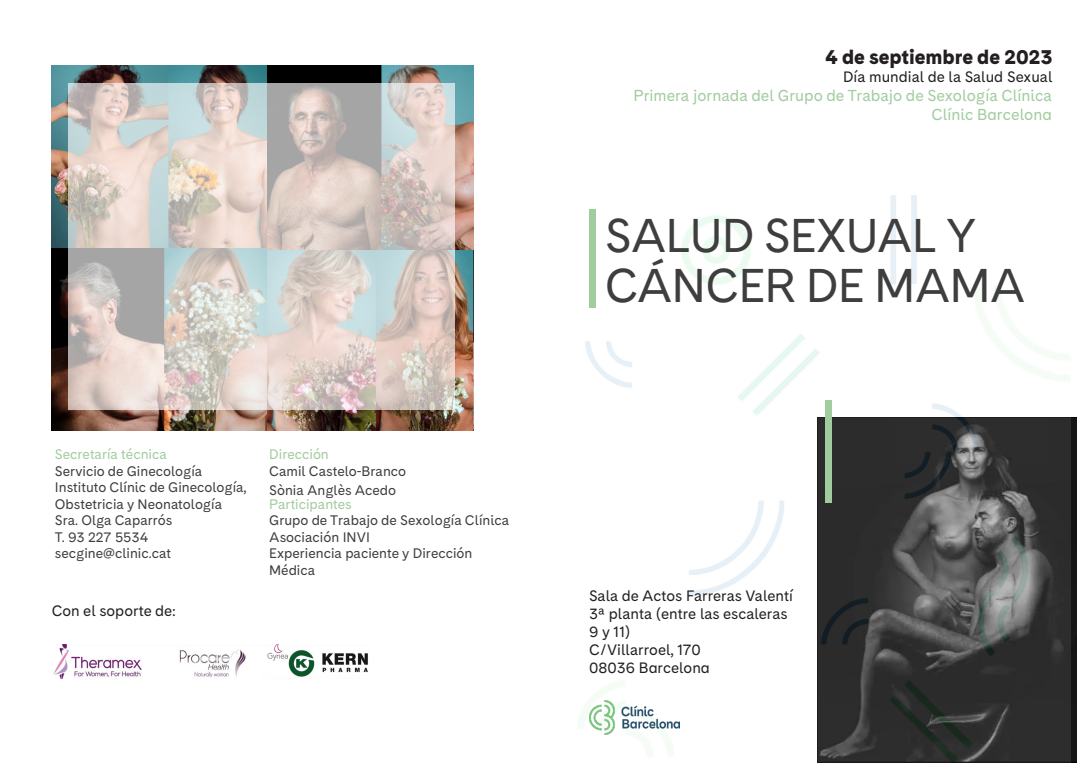
<style>
.page{position:relative;width:1088px;height:780px;background:#fff}
.page>*{position:absolute;margin:0;border:0;box-sizing:border-box;transform-origin:0 0}
.t1{font:47.12px/49.8px "Cadiz CB";letter-spacing:-.02em;color:#3e3e3f}
.t2{font:900 20px "Cadiz CB";color:#231f20}
.t3{font:15.75px "Cadiz CB";color:#a1cc9e}
.t4{font:15px/18px "Cadiz CB";color:#231f20}
.t5{font:13.75px/16.5px "Cadiz CB";color:#3e3e3f}
.t6{font:13.75px "Cadiz CB";color:#a1cc9e}
.s1{color:#a1cc9e}
</style>
<div class="page">
<img style="left:1070px;top:418px;width:6px;height:344px">
<img style="left:585px;top:195px;width:485px;height:567px">
<img style="left:53px;top:644px;width:315px;height:34px">
<img style="left:52px;top:66px;width:216px;height:364px">
<img style="left:268px;top:250px;width:206px;height:180px">
<img style="left:268px;top:66px;width:206px;height:184px">
<svg style="left:68px;top:83px;width:386px;height:326px;background:#d3cbc6"></svg>
<img style="left:589px;top:700px;width:90px;height:34px">
<div style="left:589px;top:209px;width:6px;height:99px;background:#a1cc9e"></div>
<div style="left:825px;top:400px;width:6px;height:102px;background:#a1cc9e"></div>
<p class="t6" style="left:55px;top:444px;width:113px">Secretaría técnica</p>
<p class="t5" style="left:55px;top:462px;width:149px">Servicio de Ginecología</p>
<p class="t5" style="left:55px;top:478px;width:193px">Instituto Clínic de Ginecología,<br>Obstetricia y Neonatología</p>
<p class="t5" style="left:55px;top:511px;width:119px">Sra. Olga Caparrós</p>
<p class="t5" style="left:55px;top:528px;width:95px">T. 93 227 5534</p>
<p class="t5" style="left:55px;top:544px;width:118px">secgine@clinic.cat</p>
<p class="t4" style="left:52px;top:601px;width:126px">Con el soporte de:</p>
<p class="t5" style="left:269px;top:446px;width:139px"><span class="s1">Dirección<br></span>Camil Castelo-Branco</p>
<p class="t5" style="left:269px;top:483px;width:128px;line-height:13.9px">Sònia Anglès Acedo<br><span class="s1">Participantes</span></p>
<p class="t5" style="left:269px;top:512px;width:241px">Grupo de Trabajo de Sexología Clínica<br>Asociación INVI<br>Experiencia paciente y Dirección<br>Médica</p>
<p class="t2" style="left:825px;top:42px;width:229px">4 de septiembre de 2023</p>
<p class="t4" style="left:843px;top:67px;width:211px">Día mundial de la Salud Sexual</p>
<p class="t3" style="left:633px;top:84px;width:420px">Primera jornada del Grupo de Trabajo de Sexología Clínica</p>
<p class="t3" style="left:931px;top:103px;width:122px">Clínic Barcelona</p>
<p class="t1" style="left:605px;top:210px;width:423px">SALUD SEXUAL Y<br>CÁNCER DE MAMA</p>
<p class="t4" style="left:589px;top:586px;width:205px">Sala de Actos Farreras Valentí<br>3ª planta (entre las escaleras<br>9 y 11)</p>
<p class="t4" style="left:589px;top:640px;width:113px">C/Villarroel, 170</p>
<p class="t4" style="left:589px;top:658px;width:122px">08036 Barcelona</p>
</div>
